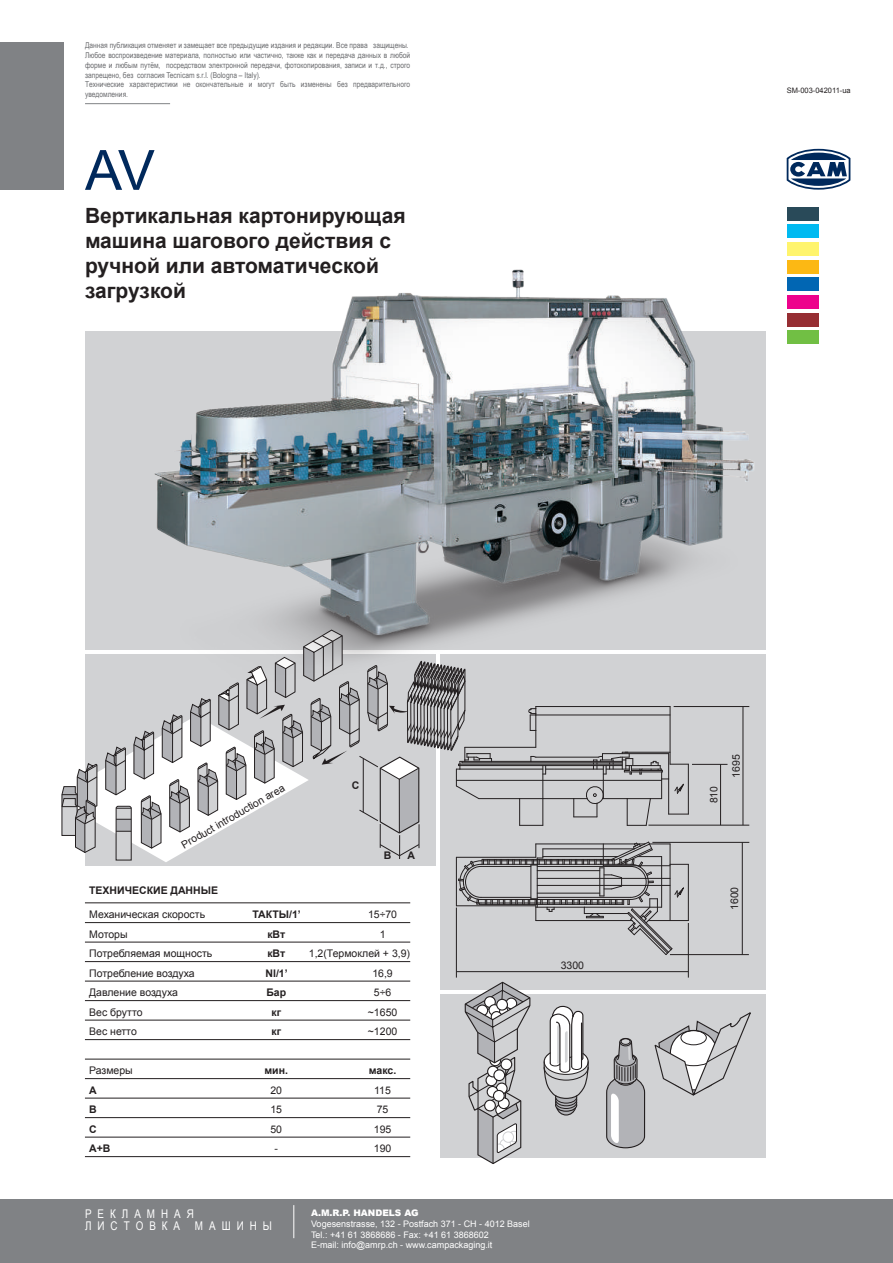
<style>
.page{position:relative;width:893px;height:1263px;background:#fff}
.page>*{position:absolute;margin:0;border:0;box-sizing:border-box;transform-origin:0 0}
.t1{font:55.5px "Arial";color:#00295c}
.t2{font:700 21px/25.2px "Arial";color:#231f20}
.t3{font:12px/12px "Arial Narrow";letter-spacing:.5em;color:#fff}
.t4{font:10.5px "Arial";color:#231f20}
.t5{font:700 10.5px "Arial";color:#231f20}
.t6{font:10.35px "Arial";color:#231f20}
.t7{font:9px/10.8px "Arial";color:#fff}
.t8{font:900 9px "Arial";color:#fff}
.t9{font:8.1px/9.8px "Arial Narrow";color:#6c6d70}
.t10{font:7.5px "Arial";color:#231f20}
</style>
<div class="page">
<div style="left:0;top:1199px;width:893px;height:64px;background:#808285"></div>
<svg style="left:787px;top:149px;width:63px;height:41px"></svg>
<hr style="left:293px;top:1205px;width:1px;height:33px;background:#fff">
<div style="left:0;top:43px;width:64px;height:147px;background:#808285"></div>
<hr style="left:85px;top:103px;width:85px;height:1px;background:#808285">
<div style="left:85px;top:331px;width:680px;height:318px;background:#d1d2d4"></div>
<div style="left:440px;top:654px;width:325px;height:335px;background:#d1d2d4"></div>
<div style="left:440px;top:994px;width:325px;height:163px;background:#d1d2d4"></div>
<img style="left:154px;top:269px;width:612px;height:429px">
<div style="left:787px;top:207px;width:32px;height:13px;background:#294a59"></div>
<div style="left:787px;top:225px;width:32px;height:13px;background:#00baf1"></div>
<div style="left:787px;top:242px;width:32px;height:14px;background:#fff46d"></div>
<div style="left:787px;top:260px;width:32px;height:13px;background:#fcb814"></div>
<div style="left:787px;top:278px;width:32px;height:13px;background:#0166b3"></div>
<div style="left:787px;top:295px;width:32px;height:14px;background:#ed028c"></div>
<div style="left:787px;top:313px;width:32px;height:13px;background:#962e33"></div>
<div style="left:787px;top:331px;width:32px;height:13px;background:#71bf44"></div>
<svg style="left:61px;top:629px;width:692px;height:535px"></svg>
<p class="t9" style="left:85px;top:40px;width:327px">Данная публикация отменяет и замещает все предыдущие издания и редакции. Все права защищены.<br>Любое воспроизведение материала, полностью или частично, также как и передача данных в любой форме и любым путём, посредством электронной передачи, фотокопирования, записи и т.д., строго запрещено, без согласия Tecnicam s.r.l. (Bologna – Italy).<br>Технические характеристики не окончательные и могут быть изменены без предварительного уведомления.</p>
<h1 class="t1" style="left:85px;top:134px;width:71px">AV</h1>
<h2 class="t2" style="left:85px;top:203px;width:322px">Вертикальная картонирующая машина шагового действия с ручной или автоматической загрузкой</h2>
<p class="t10" style="left:787px;top:85px;width:66px">SM-003-042011-ua</p>
<p class="t4" style="left:179px;top:839px;width:119px;rotate:-30deg">Product introduction area</p>
<p class="t5" style="left:352px;top:779px;width:9px">C</p>
<p class="t5" style="left:384px;top:848px;width:9px">B</p>
<p class="t5" style="left:408px;top:848px;width:9px">A</p>
<p class="t5" style="left:89px;top:883px;width:130px">ТЕХНИЧЕСКИЕ ДАННЫЕ</p>
<p class="t4" style="left:89px;top:907px;width:117px">Механическая скорость</p>
<p class="t5" style="left:252px;top:907px;width:50px">ТАКТЫ/1’</p>
<p class="t4" style="left:368px;top:907px;width:31px">15÷70</p>
<p class="t4" style="left:89px;top:927px;width:40px">Моторы</p>
<p class="t5" style="left:267px;top:927px;width:19px">кВт</p>
<p class="t4" style="left:380px;top:927px;width:7px">1</p>
<p class="t4" style="left:89px;top:946px;width:125px">Потребляемая мощность</p>
<p class="t5" style="left:267px;top:946px;width:19px">кВт</p>
<p class="t4" style="left:309px;top:946px;width:103px">1,2(Термоклей + 3,9)</p>
<p class="t4" style="left:89px;top:966px;width:107px">Потребление воздуха</p>
<p class="t5" style="left:265px;top:966px;width:24px">Nl/1’</p>
<p class="t4" style="left:372px;top:966px;width:22px">16,9</p>
<p class="t4" style="left:89px;top:985px;width:90px">Давление воздуха</p>
<p class="t5" style="left:266px;top:985px;width:21px">Бар</p>
<p class="t4" style="left:374px;top:985px;width:19px">5÷6</p>
<p class="t4" style="left:89px;top:1005px;width:55px">Вес брутто</p>
<p class="t5" style="left:271px;top:1005px;width:11px">кг</p>
<p class="t4" style="left:368px;top:1005px;width:31px">~1650</p>
<p class="t4" style="left:89px;top:1024px;width:49px">Вес нетто</p>
<p class="t5" style="left:271px;top:1024px;width:11px">кг</p>
<p class="t4" style="left:368px;top:1024px;width:31px">~1200</p>
<p class="t4" style="left:89px;top:1063px;width:45px">Размеры</p>
<p class="t5" style="left:265px;top:1063px;width:25px">мин.</p>
<p class="t5" style="left:369px;top:1063px;width:29px">макс.</p>
<p class="t5" style="left:89px;top:1083px;width:9px">A</p>
<p class="t4" style="left:270px;top:1083px;width:13px">20</p>
<p class="t4" style="left:374px;top:1083px;width:18px">115</p>
<p class="t5" style="left:89px;top:1102px;width:9px">B</p>
<p class="t4" style="left:270px;top:1102px;width:13px">15</p>
<p class="t4" style="left:377px;top:1102px;width:13px">75</p>
<p class="t5" style="left:89px;top:1122px;width:9px">C</p>
<p class="t4" style="left:270px;top:1122px;width:13px">50</p>
<p class="t4" style="left:374px;top:1122px;width:19px">195</p>
<p class="t5" style="left:89px;top:1141px;width:23px">A+B</p>
<p class="t4" style="left:275px;top:1141px;width:5px">-</p>
<p class="t4" style="left:374px;top:1141px;width:19px">190</p>
<h3 class="t3" style="left:85px;top:1207px;width:189px">РЕКЛАМНАЯ<br>ЛИСТОВКА МАШИНЫ</h3>
<p class="t8" style="left:311px;top:1206px;width:109px">A.M.R.P. HANDELS AG</p>
<p class="t7" style="left:311px;top:1218px;width:220px">Vogesenstrasse, 132 - Postfach 371 - CH - 4012 Basel<br>Tel.: +41 61 3868686 - Fax: +41 61 3868602<br>E-mail: info@amrp.ch - www.campackaging.it</p>
<p class="t4" style="left:561px;top:958px;width:25px">3300</p>
<p class="t6" style="left:707px;top:803px;width:19px;rotate:-90deg">810</p>
<p class="t4" style="left:729px;top:777px;width:25px;rotate:-90deg">1695</p>
<p class="t4" style="left:728px;top:910px;width:25px;rotate:-90deg">1600</p>
</div>
